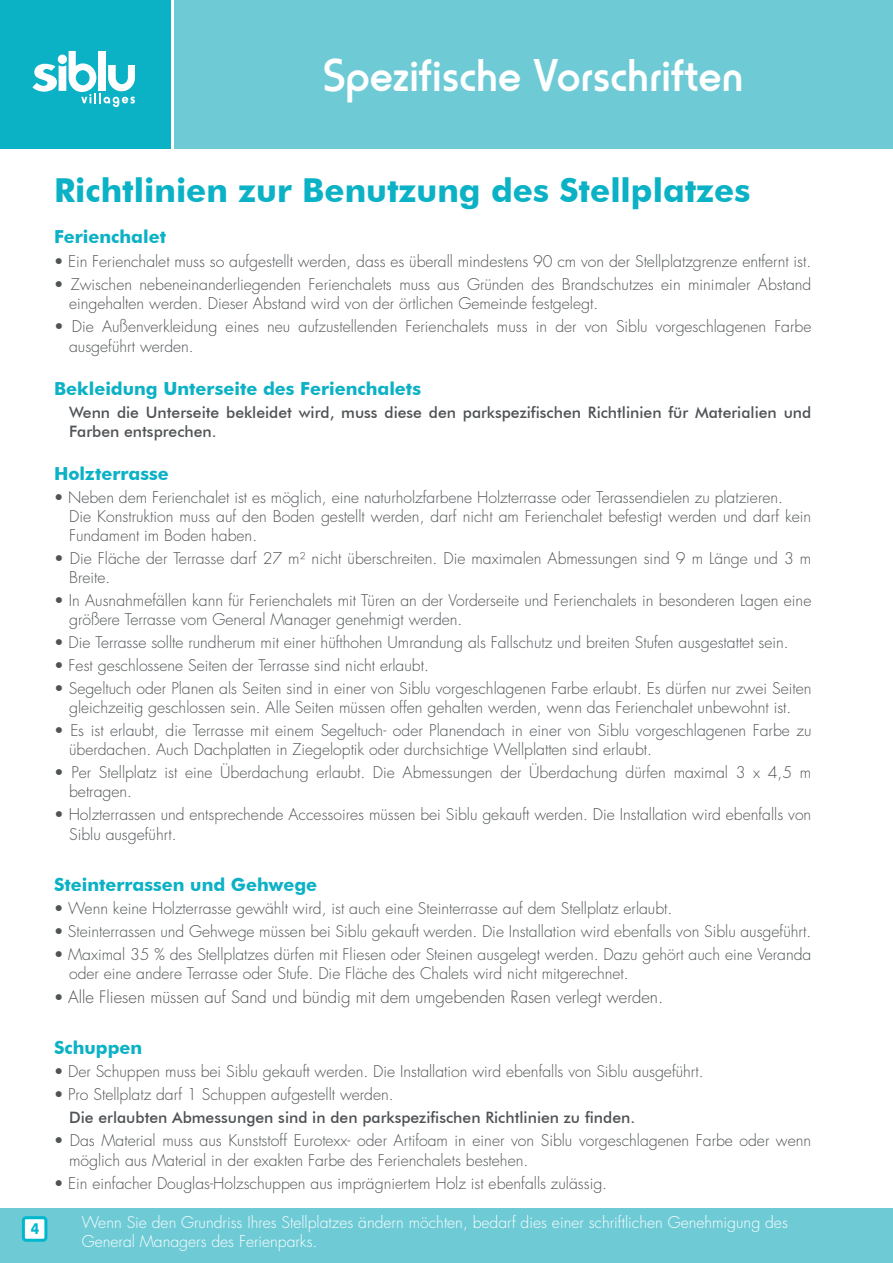
<style>
.page{position:relative;width:893px;height:1263px;background:#fff}
.page>*{position:absolute;margin:0;border:0;box-sizing:border-box;transform-origin:0 0}
.t1{font:500 48px "Horatio LT";color:#fff}
.t2{font:700 33px "Futura BT";color:#0bb1c5}
.t3{font:700 18px "Futura BT";color:#0bb1c5}
.t4{font:300 16.65px "Futura Std";color:#4f5356}
.t5{font:300 15.75px/18.9px "Futura Std";color:#4f5356}
.t6{font:300 15.75px/18.9px "Futura Std";color:#505456}
.t7{font:500 15.75px/18.9px "Futura BT";color:#4f5356}
.t8{font:300 15.75px/18.9px "Futura Std";color:#fff}
.t9{font:700 15px "Futura";color:#00b7ce;scale:.9 1}
.s1{font-family:"Futura";font-weight:400}
.s2{font-family:"Futura";font-weight:400;color:#4f5356}
.s3{font-family:"Futura";font-weight:400;font-size:15.75px}
</style>
<div class="page">
<div style="left:0;top:1209px;width:893px;height:54px;background:#6ecbd6"></div>
<div style="left:174px;top:0;width:719px;height:149px;background:#6ecbd6"></div>
<div style="left:0;top:0;width:170px;height:149px;background:#0bb1c5"></div>
<svg style="left:32px;top:51px;width:103px;height:56px"></svg>
<div style="left:23px;top:1218px;width:23px;height:22px;background:#fff;border-radius:3px"></div>
<div style="left:22px;top:1216px;width:25px;height:26px;border:3px solid #00b7ce;border-radius:3px"></div>
<p class="t1" style="left:323px;top:48px;width:422px">Spezifische Vorschriften</p>
<p class="t9" style="left:31px;top:1218px;width:11px">4</p>
<p class="t2" style="left:54px;top:170px;width:698px">Richtlinien zur Benutzung des Stellplatzes</p>
<p class="t3" style="left:54px;top:226px;width:114px">Ferienchalet</p>
<p class="t5" style="left:54px;top:252px;width:759px"><span class="s1">•</span> Ein Ferienchalet muss so aufgestellt werden, dass es überall mindestens 90 cm von der Stellplatzgrenze entfernt ist.</p>
<p class="t5" style="left:69px;top:275px;width:744px;text-indent:-15px"><span class="s1">•</span> Zwischen nebeneinanderliegenden Ferienchalets muss aus Gründen des Brandschutzes ein minimaler Abstand eingehalten werden. Dieser Abstand wird von der örtlichen Gemeinde festgelegt.</p>
<p class="t5" style="left:69px;top:316px;width:744px;line-height:20px;text-indent:-15px">• Die Außenverkleidung eines neu aufzustellenden Ferienchalets muss in der von Siblu vorgeschlagenen Farbe ausgeführt werden.</p>
<p class="t3" style="left:54px;top:377px;width:369px">Bekleidung Unterseite des Ferienchalets</p>
<p class="t7" style="left:69px;top:403px;width:744px">Wenn die Unterseite bekleidet wird, muss diese den parkspezifischen Richtlinien für Materialien und<br>Farben entsprechen.</p>
<p class="t3" style="left:54px;top:462px;width:116px">Holzterrasse</p>
<p class="t5" style="left:54px;top:488px;width:730px"><span class="s1">•</span> Neben dem Ferienchalet ist es möglich, eine naturholzfarbene Holzterrasse oder Terassendielen zu platzieren.</p>
<p class="t5" style="left:69px;top:507px;width:744px">Die Konstruktion muss auf den Boden gestellt werden, darf nicht am Ferienchalet befestigt werden und darf kein<br>Fundament im Boden haben.</p>
<p class="t5" style="left:69px;top:549px;width:744px;text-indent:-15px">• Die Fläche der Terrasse darf 27 m² nicht überschreiten. Die maximalen Abmessungen sind 9 m Länge und 3 m<br>Breite.</p>
<p class="t5" style="left:69px;top:591px;width:744px;text-indent:-15px">• In Ausnahmefällen kann für Ferienchalets mit Türen an der Vorderseite und Ferienchalets in besonderen Lagen eine größere Terrasse vom General Manager genehmigt werden.</p>
<p class="t5" style="left:54px;top:633px;width:736px">• Die Terrasse sollte rundherum mit einer hüfthohen Umrandung als Fallschutz und breiten Stufen ausgestattet sein.</p>
<p class="t5" style="left:54px;top:656px;width:376px">• Fest geschlossene Seiten der Terrasse sind nicht erlaubt.</p>
<p class="t5" style="left:54px;top:679px;width:759px;text-align:center">• Segeltuch oder Planen als Seiten sind in einer von Siblu vorgeschlagenen Farbe erlaubt. Es dürfen nur zwei Seiten gleichzeitig geschlossen sein. Alle Seiten müssen offen gehalten werden, wenn das Ferienchalet unbewohnt ist.</p>
<p class="t5" style="left:69px;top:721px;width:744px;text-indent:-15px">• Es ist erlaubt, die Terrasse mit einem Segeltuch- oder Planendach in einer von Siblu vorgeschlagenen Farbe zu überdachen. Auch Dachplatten in Ziegeloptik oder durchsichtige Wellplatten sind erlaubt.</p>
<p class="t5" style="left:69px;top:763px;width:744px;text-indent:-15px">• Per Stellplatz ist eine Überdachung erlaubt. Die Abmessungen der Überdachung dürfen maximal 3 x 4,5 m betragen.</p>
<p class="t5" style="left:69px;top:805px;width:744px;line-height:20px;text-indent:-15px">• Holzterrassen und entsprechende Accessoires müssen bei Siblu gekauft werden. Die Installation wird ebenfalls von<br>Siblu ausgeführt.</p>
<p class="t3" style="left:54px;top:873px;width:265px">Steinterrassen und Gehwege</p>
<p class="t5" style="left:54px;top:899px;width:620px"><span class="s1">•</span> Wenn keine Holzterrasse gewählt wird, ist auch eine Steinterrasse auf dem Stellplatz erlaubt.</p>
<p class="t6" style="left:54px;top:922px;width:759px"><span class="s2">•</span> Steinterrassen und Gehwege müssen bei Siblu gekauft werden. Die Installation wird ebenfalls von Siblu ausgeführt.</p>
<p class="t6" style="left:69px;top:945px;width:744px;text-indent:-15px"><span class="s2">•</span> Maximal 35 % des Stellplatzes dürfen mit Fliesen oder Steinen ausgelegt werden. Dazu gehört auch eine Veranda oder eine andere Terrasse oder Stufe. Die Fläche des Chalets wird nicht mitgerechnet.</p>
<p class="t4" style="left:54px;top:987px;width:611px"><span class="s3">•</span> Alle Fliesen müssen auf Sand und bündig mit dem umgebenden Rasen verlegt werden.</p>
<p class="t3" style="left:54px;top:1036px;width:90px">Schuppen</p>
<p class="t5" style="left:54px;top:1062px;width:651px"><span class="s1">•</span> Der Schuppen muss bei Siblu gekauft werden. Die Installation wird ebenfalls von Siblu ausgeführt.</p>
<p class="t5" style="left:54px;top:1085px;width:341px"><span class="s1">•</span> Pro Stellplatz darf 1 Schuppen aufgestellt werden.</p>
<p class="t7" style="left:69px;top:1108px;width:567px">Die erlaubten Abmessungen sind in den parkspezifischen Richtlinien zu finden.</p>
<p class="t5" style="left:69px;top:1131px;width:744px;line-height:20px;text-indent:-15px"><span class="s1">•</span> Das Material muss aus Kunststoff Eurotexx- oder Artifoam in einer von Siblu vorgeschlagenen Farbe oder wenn möglich aus Material in der exakten Farbe des Ferienchalets bestehen.</p>
<p class="t5" style="left:54px;top:1175px;width:555px"><span class="s1">•</span> Ein einfacher Douglas-Holzschuppen aus imprägniertem Holz ist ebenfalls zulässig.</p>
<p class="t8" style="left:82px;top:1213px;width:708px">Wenn Sie den Grundriss Ihres Stellplatzes ändern möchten, bedarf dies einer schriftlichen Genehmigung des<br>General Managers des Ferienparks.</p>
</div>
